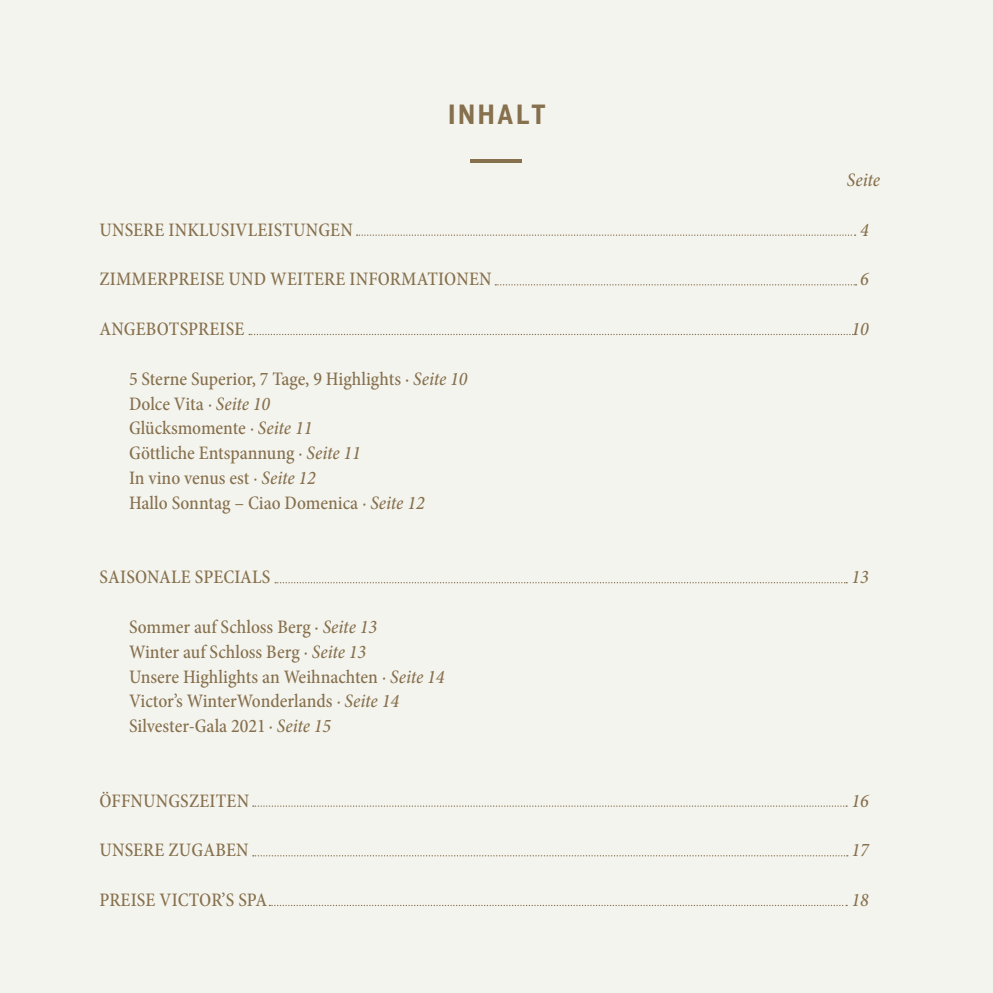
<style>
.page{position:relative;width:993px;height:993px;background:#fff}
.page>*{position:absolute;margin:0;border:0;box-sizing:border-box;transform-origin:0 0}
.t1{font:700 26.25px "Benton Sans Cond";letter-spacing:.1em;color:#86704d}
.t2{font:500 condensed 19.25px/24.8px "Minion Pro";color:#86704d}
.t3{font:italic 500 condensed 19.25px "Minion Pro";letter-spacing:.01em;color:#86704d}
.s1{font-style:italic}
</style>
<div class="page">
<div style="left:0;top:0;width:992px;height:992px;background:#f4f4ee"></div>
<svg style="left:495px;top:284px;width:361px;height:1px"></svg>
<svg style="left:249px;top:334px;width:606px;height:1px"></svg>
<svg style="left:275px;top:582px;width:571px;height:1px"></svg>
<svg style="left:253px;top:805px;width:593px;height:1px"></svg>
<svg style="left:269px;top:904px;width:574px;height:1px"></svg>
<svg style="left:253px;top:855px;width:594px;height:1px"></svg>
<svg style="left:356px;top:234px;width:499px;height:2px"></svg>
<hr style="left:471px;top:160px;width:51px;height:3px;background:#86704d">
<h1 class="t1" style="left:448px;top:99px;width:99px">INHALT</h1>
<p class="t3" style="left:846px;top:167px;width:35px">Seite</p>
<p class="t2" style="left:99px;top:217px;width:255px">UNSERE INKLUSIVLEISTUNGEN</p>
<p class="t3" style="left:859px;top:217px;width:10px">4</p>
<p class="t2" style="left:99px;top:267px;width:393px">ZIMMERPREISE UND WEITERE INFORMATIONEN</p>
<p class="t3" style="left:859px;top:266px;width:10px">6</p>
<p class="t2" style="left:99px;top:316px;width:146px">ANGEBOTSPREISE</p>
<p class="t3" style="left:851px;top:316px;width:19px">10</p>
<p class="t2" style="left:129px;top:366px;width:340px">5 Sterne Superior, 7 Tage, 9 Highlights · <span class="s1">Seite 10<br></span>Dolce Vita <span class="s1">· Seite 10<br></span>Glücksmomente <span class="s1">· Seite 11<br></span>Göttliche Entspannung <span class="s1">· Seite 11<br></span>In vino venus est <span class="s1">· Seite 12<br></span>Hallo Sonntag – Ciao Domenica <span class="s1">· Seite 12</span></p>
<p class="t2" style="left:99px;top:564px;width:172px">SAISONALE SPECIALS</p>
<p class="t3" style="left:851px;top:564px;width:19px">13</p>
<p class="t2" style="left:129px;top:614px;width:317px">Sommer auf Schloss Berg · <span class="s1">Seite 13<br></span>Winter auf Schloss Berg <span class="s1">· Seite 13<br></span>Unsere Highlights an Weihnachten <span class="s1">· Seite 14<br></span>Victor’s WinterWonderlands <span class="s1">· Seite 14<br></span>Silvester-Gala 2021 <span class="s1">· Seite 15</span></p>
<p class="t2" style="left:99px;top:788px;width:151px">ÖFFNUNGSZEITEN</p>
<p class="t3" style="left:851px;top:787px;width:19px">16</p>
<p class="t2" style="left:99px;top:837px;width:151px">UNSERE ZUGABEN</p>
<p class="t3" style="left:851px;top:837px;width:19px">17</p>
<p class="t2" style="left:99px;top:887px;width:169px">PREISE VICTOR’S SPA</p>
<p class="t3" style="left:851px;top:886px;width:19px">18</p>
</div>
